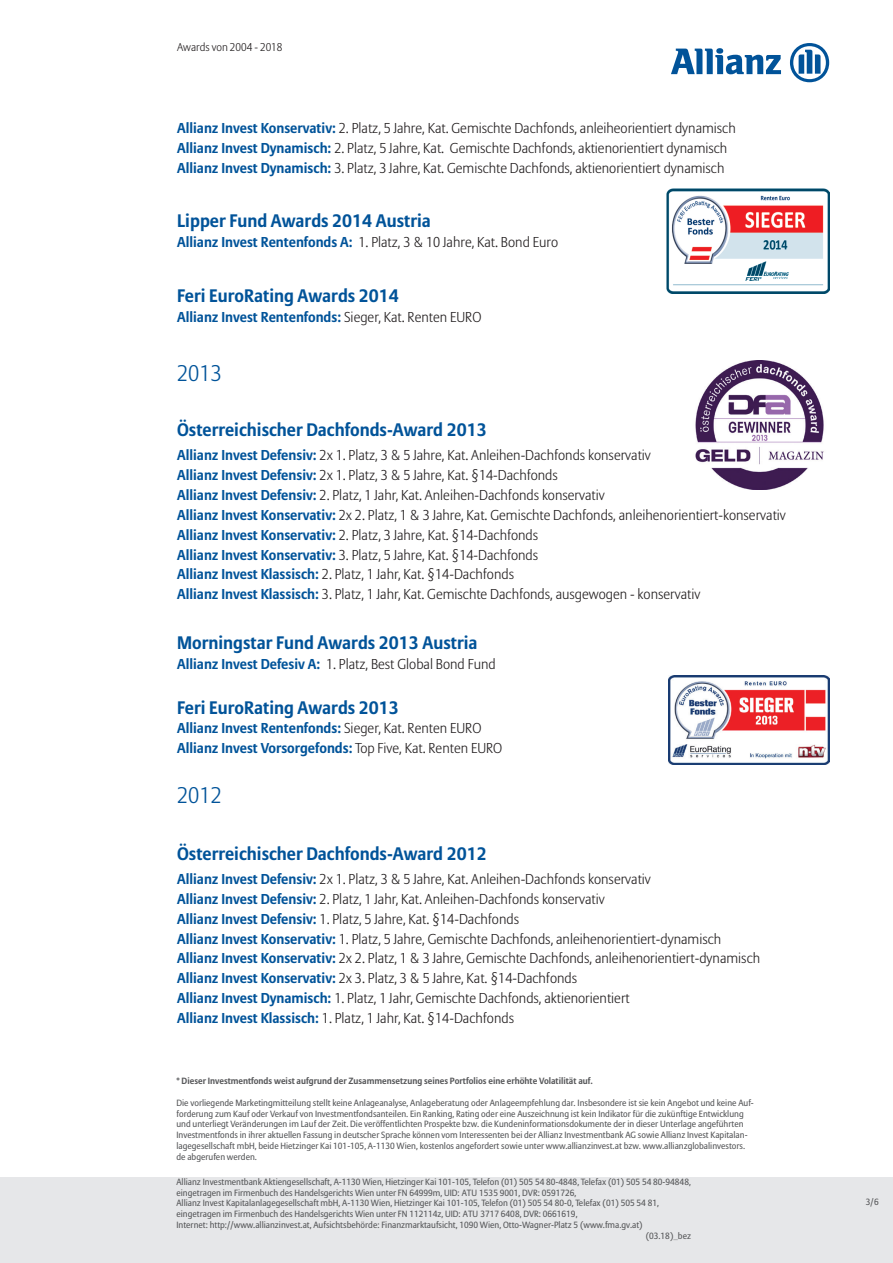
<style>
.page{position:relative;width:893px;height:1263px;background:#fff}
.page>*{position:absolute;margin:0;border:0;box-sizing:border-box;transform-origin:0 0}
.t1{font:300 22.5px "Allianz Sans CE";color:#015399}
.t2{font:700 18px "Allianz Sans CE";color:#015399}
.t3{font:300 14.25px/20px "Allianz Sans CE";color:#231f20}
.t4{font:700 14.25px/20px "Allianz Sans CE";color:#015399}
.t5{font:300 11.25px "Allianz Sans CE";color:#231f20}
.t6{font:9px/10.8px "Allianz Sans CE";color:#57585a}
.t7{font:700 9px "Allianz Sans CE";color:#57585a}
.s1{font-weight:700;color:#015399}
.s2{font-weight:300;color:#231f20}
</style>
<div class="page">
<div style="left:0;top:1178px;width:893px;height:85px;background:#e6e7e9"></div>
<svg style="left:671px;top:48px;width:110px;height:26px"></svg>
<svg style="left:790px;top:43px;width:39px;height:39px"></svg>
<img style="left:669px;top:675px;width:160px;height:90px">
<img style="left:695px;top:360px;width:129px;height:130px">
<img style="left:666px;top:188px;width:163px;height:106px">
<p class="t5" style="left:177px;top:40px;width:107px">Awards von 2004 - 2018</p>
<p class="t3" style="left:177px;top:118px;width:560px"><span class="s1">Allianz Invest Konservativ:</span> 2. Platz, 5 Jahre, Kat. Gemischte Dachfonds, anleiheorientiert dynamisch<br><span class="s1">Allianz Invest Dynamisch:</span> 2. Platz, 5 Jahre, Kat. Gemischte Dachfonds, aktienorientiert dynamisch<br><span class="s1">Allianz Invest Dynamisch:</span> 3. Platz, 3 Jahre, Kat. Gemischte Dachfonds, aktienorientiert dynamisch</p>
<p class="t2" style="left:177px;top:210px;width:255px">Lipper Fund Awards 2014 Austria</p>
<p class="t3" style="left:177px;top:232px;width:383px"><span class="s1">Allianz Invest Rentenfonds A:</span> 1. Platz, 3 &amp; 10 Jahre, Kat. Bond Euro</p>
<p class="t2" style="left:177px;top:285px;width:223px">Feri EuroRating Awards 2014</p>
<p class="t4" style="left:177px;top:307px;width:306px">Allianz Invest Rentenfonds: <span class="s2">Sieger, Kat. Renten EURO</span></p>
<h1 class="t1" style="left:177px;top:360px;width:46px">2013</h1>
<p class="t2" style="left:177px;top:419px;width:311px">Österreichischer Dachfonds-Award 2013</p>
<p class="t3" style="left:177px;top:445px;width:610px"><span class="s1">Allianz Invest Defensiv:</span> 2x 1. Platz, 3 &amp; 5 Jahre, Kat. Anleihen-Dachfonds konservativ<br><span class="s1">Allianz Invest Defensiv:</span> 2x 1. Platz, 3 &amp; 5 Jahre, Kat. §14-Dachfonds<br><span class="s1">Allianz Invest Defensiv:</span> 2. Platz, 1 Jahr, Kat. Anleihen-Dachfonds konservativ<br><span class="s1">Allianz Invest Konservativ:</span> 2x 2. Platz, 1 &amp; 3 Jahre, Kat. Gemischte Dachfonds, anleihenorientiert-konservativ <span class="s1">Allianz Invest Konservativ:</span> 2. Platz, 3 Jahre, Kat. §14-Dachfonds<br><span class="s1">Allianz Invest Konservativ:</span> 3. Platz, 5 Jahre, Kat. §14-Dachfonds<br><span class="s1">Allianz Invest Klassisch:</span> 2. Platz, 1 Jahr, Kat. §14-Dachfonds<br><span class="s1">Allianz Invest Klassisch:</span> 3. Platz, 1 Jahr, Kat. Gemischte Dachfonds, ausgewogen - konservativ</p>
<p class="t2" style="left:177px;top:632px;width:302px">Morningstar Fund Awards 2013 Austria</p>
<p class="t3" style="left:177px;top:654px;width:320px"><span class="s1">Allianz Invest Defesiv A:</span> 1. Platz, Best Global Bond Fund</p>
<p class="t2" style="left:177px;top:696px;width:223px">Feri EuroRating Awards 2013</p>
<p class="t4" style="left:177px;top:718px;width:327px">Allianz Invest Rentenfonds: <span class="s2">Sieger, Kat. Renten EURO<br></span>Allianz Invest Vorsorgefonds: <span class="s2">Top Five, Kat. Renten EURO</span></p>
<h1 class="t1" style="left:177px;top:781px;width:46px">2012</h1>
<p class="t2" style="left:177px;top:843px;width:311px">Österreichischer Dachfonds-Award 2012</p>
<p class="t3" style="left:177px;top:869px;width:584px"><span class="s1">Allianz Invest Defensiv:</span> 2x 1. Platz, 3 &amp; 5 Jahre, Kat. Anleihen-Dachfonds konservativ<br><span class="s1">Allianz Invest Defensiv:</span> 2. Platz, 1 Jahr, Kat. Anleihen-Dachfonds konservativ<br><span class="s1">Allianz Invest Defensiv:</span> 1. Platz, 5 Jahre, Kat. §14-Dachfonds<br><span class="s1">Allianz Invest Konservativ:</span> 1. Platz, 5 Jahre, Gemischte Dachfonds, anleihenorientiert-dynamisch <span class="s1">Allianz Invest Konservativ:</span> 2x 2. Platz, 1 &amp; 3 Jahre, Gemischte Dachfonds, anleihenorientiert-dynamisch <span class="s1">Allianz Invest Konservativ:</span> 2x 3. Platz, 3 &amp; 5 Jahre, Kat. §14-Dachfonds<br><span class="s1">Allianz Invest Dynamisch:</span> 1. Platz, 1 Jahr, Gemischte Dachfonds, aktienorientiert<br><span class="s1">Allianz Invest Klassisch:</span> 1. Platz, 1 Jahr, Kat. §14-Dachfonds</p>
<p class="t7" style="left:176px;top:1075px;width:418px">* Dieser Investmentfonds weist aufgrund der Zusammensetzung seines Portfolios eine erhöhte Volatilität auf.</p>
<p class="t6" style="left:176px;top:1097px;width:579px">Die vorliegende Marketingmitteilung stellt keine Anlageanalyse, Anlageberatung oder Anlageempfehlung dar. Insbesondere ist sie kein Angebot und keine Auf&shy;forderung zum Kauf oder Verkauf von Investmentfondsanteilen. Ein Ranking, Rating oder eine Auszeichnung ist kein Indikator für die zukünftige Entwicklung und unterliegt Veränderungen im Lauf der Zeit. Die veröffentlichten Prospekte bzw. die Kundeninformationsdokumente der in dieser Unterlage angeführten Investmentfonds in ihrer aktuellen Fassung in deutscher Sprache können vom Interessenten bei der Allianz Investmentbank AG sowie Allianz Invest Kapitalan&shy;lagegesellschaft mbH, beide Hietzinger Kai 101-105, A-1130 Wien, kostenlos angefordert sowie unter www.allianzinvest.at bzw. www.allianzglobalinvestors. de abgerufen werden.</p>
<p class="t6" style="left:176px;top:1176px;width:516px">Allianz Investmentbank Aktiengesellschaft, A-1130 Wien, Hietzinger Kai 101-105, Telefon (01) 505 54 80-4848, Telefax (01) 505 54 80-94848,</p>
<p class="t6" style="left:176px;top:1187px;width:401px">eingetragen im Firmenbuch des Handelsgerichts Wien unter FN 64999m, UID: ATU 1535 9001, DVR: 0591726,</p>
<p class="t6" style="left:176px;top:1198px;width:484px">Allianz Invest Kapitalanlagegesellschaft mbH, A-1130 Wien, Hietzinger Kai 101-105, Telefon (01) 505 54 80-0, Telefax (01) 505 54 81,</p>
<p class="t6" style="left:176px;top:1208px;width:403px">eingetragen im Firmenbuch des Handelsgerichts Wien unter FN 112114z, UID: ATU 3717 6408, DVR: 0661619,</p>
<p class="t6" style="left:176px;top:1219px;width:468px">Internet: http://www.allianzinvest.at, Aufsichtsbehörde: Finanzmarktaufsicht, 1090 Wien, Otto-Wagner-Platz 5 (www.fma.gv.at)</p>
<p class="t6" style="left:646px;top:1230px;width:47px">(03.18)_bez</p>
<p class="t6" style="left:866px;top:1196px;width:14px">3/6</p>
</div>
